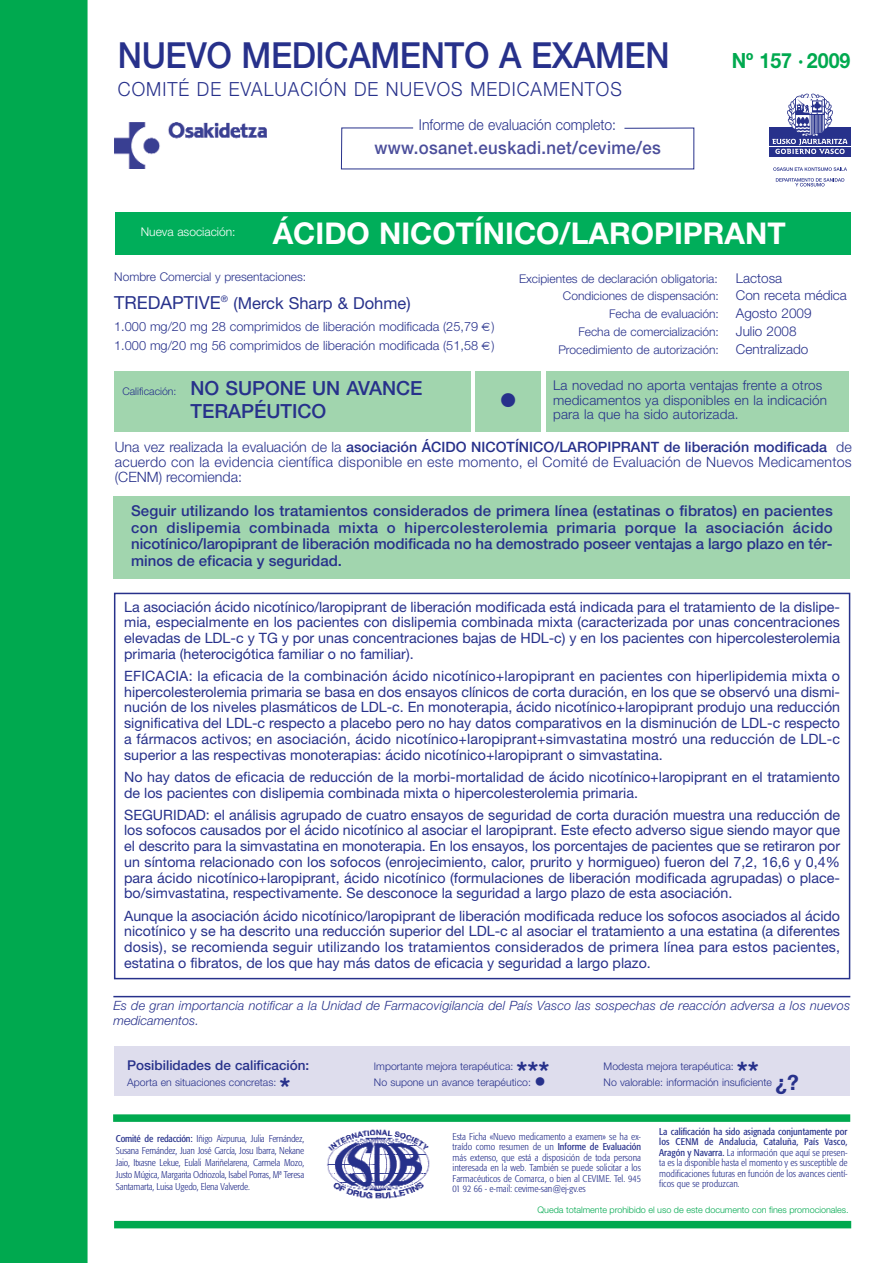
<style>
.page{position:relative;width:893px;height:1263px;background:#fff}
.page>*{position:absolute;margin:0;border:0;box-sizing:border-box;transform-origin:0 0}
.t1{font:500 39px "Helvetica Neue";color:#27318b}
.t2{font:500 36px "Helvetica Neue";letter-spacing:-.01em;color:#27318b;scale:.93 1}
.t3{font:700 30px "Helvetica Neue";color:#fff}
.t4{font:700 27px "Helvetica Neue";color:#27318b}
.t5{font:700 21px "Helvetica Neue";color:#00a94f;scale:.93 1}
.t6{font:500 19.5px/22.5px "Helvetica Neue";color:#27318b}
.t7{font:300 19.5px "Helvetica Neue";letter-spacing:.055em;color:#27318b;scale:.93 1}
.t8{font:500 18px "Helvetica Neue";letter-spacing:.02em;color:#4b4e9b;scale:.93 1}
.t9{font:16.5px "Helvetica Neue";color:#27318b}
.t10{font:500 15px/16.5px "Helvetica Neue";letter-spacing:-.005em;color:#27318b;text-align:justify}
.t11{font:300 15px "Helvetica Neue";color:#27318b;scale:.93 1}
.t12{font:14.25px/15.8px "Helvetica Neue";color:#27318b;text-align:justify}
.t13{font:300 14.25px/15px "Helvetica Neue";letter-spacing:.015em;color:#27318b;text-align:justify}
.t14{font:300 13.5px/14.2px "Helvetica Neue";letter-spacing:.01em;color:#27318b}
.t15{font:500 13.5px "Helvetica Neue";color:#27318b}
.t16{font:italic 300 12.75px/15px "Helvetica Neue";letter-spacing:.01em;color:#27318b}
.t17{font:300 12.75px/19.2px "Helvetica Neue";color:#27318b}
.t18{font:300 12px "Helvetica Neue";color:#27318b}
.t19{font:300 12px "Helvetica Neue";color:#fff}
.t20{font:300 10.5px "Helvetica Neue";color:#27318b}
.t21{font:300 condensed 9.75px/10.5px "Formata";color:#27318b;text-align:justify}
.t22{font:300 9px "Helvetica Neue";color:#00a94f}
.s1{font-size:18px}
.s2{font-family:"Geneva";font-weight:400}
.s3{font-weight:300;font-size:10.5px}
.s4{font-weight:500}
.s5{font-size:24px}
.s6{font-weight:700;font-size:21px}
.s7{font-weight:400}
</style>
<div class="page">
<div style="left:0;top:0;width:88px;height:1263px;background:#00a94f"></div>
<div style="left:114px;top:496px;width:736px;height:83px;background:#a1d5ae"></div>
<img style="left:114px;top:122px;width:152px;height:47px">
<svg style="left:776px;top:178px;width:68px;height:9px"></svg>
<svg style="left:773px;top:167px;width:74px;height:4px"></svg>
<svg style="left:769px;top:156px;width:82px;height:1px"></svg>
<div style="left:769px;top:127px;width:82px;height:29px;background:#27318b"></div>
<hr style="left:769px;top:146px;width:82px;height:1px;background:#fff">
<svg style="left:772px;top:93px;width:75px;height:61px"></svg>
<svg style="left:341px;top:127px;width:353px;height:43px"></svg>
<div style="left:114px;top:593px;width:736px;height:386px;border:2px solid #27318b"></div>
<div style="left:114px;top:1221px;width:737px;height:7px;background:#00a94f"></div>
<img style="left:327px;top:1129px;width:103px;height:70px">
<hr style="left:113px;top:996px;width:737px;height:1px;background:#27318b">
<div style="left:114px;top:1046px;width:736px;height:50px;background:#dedded"></div>
<div style="left:115px;top:212px;width:735px;height:43px;background:#00ae5a"></div>
<div style="left:475px;top:371px;width:66px;height:60px;background:#a1d5ae"></div>
<div style="left:546px;top:371px;width:302px;height:60px;background:#a1d5ae"></div>
<div style="left:114px;top:371px;width:356px;height:60px;background:#a1d5ae"></div>
<div style="left:113px;top:1114px;width:737px;height:8px;background:#00a94f"></div>
<h2 class="t2" style="left:118px;top:42px;width:595px">NUEVO MEDICAMENTO A EXAMEN</h2>
<h3 class="t5" style="left:732px;top:53px;width:129px">Nº 157 · 2009</h3>
<h3 class="t7" style="left:118px;top:82px;width:543px">COMITÉ DE EVALUACIÓN DE NUEVOS MEDICAMENTOS</h3>
<p class="t11" style="left:419px;top:120px;width:214px">Informe de evaluación completo:</p>
<p class="t8" style="left:374px;top:141px;width:309px">www.osanet.euskadi.net/cevime/es</p>
<p class="t19" style="left:141px;top:228px;width:96px">Nueva asociación:</p>
<h3 class="t3" style="left:273px;top:223px;width:514px">ÁCIDO NICOTÍNICO/LAROPIPRANT</h3>
<p class="t18" style="left:114px;top:273px;width:193px">Nombre Comercial y presentaciones:</p>
<p class="t9" style="left:114px;top:298px;width:298px"><span class="s1">TREDAPTIVE</span><sup>®</sup> (Merck Sharp &amp; Dohme)</p>
<p class="t17" style="left:114px;top:318px;width:382px">1.000 mg/20 mg 28 comprimidos de liberación modificada (25,79 <span class="s2">€</span>)<br>1.000 mg/20 mg 56 comprimidos de liberación modificada (51,58 <span class="s2">€</span>)</p>
<p class="t18" style="left:519px;top:274px;width:200px">Excipientes de declaración obligatoria:</p>
<p class="t14" style="left:736px;top:272px;width:48px">Lactosa</p>
<p class="t18" style="left:563px;top:292px;width:157px">Condiciones de dispensación:</p>
<p class="t14" style="left:736px;top:290px;width:113px">Con receta médica</p>
<p class="t18" style="left:609px;top:309px;width:111px">Fecha de evaluación:</p>
<p class="t14" style="left:736px;top:307px;width:77px">Agosto 2009</p>
<p class="t18" style="left:578px;top:327px;width:142px">Fecha de comercialización:</p>
<p class="t14" style="left:736px;top:325px;width:62px">Julio 2008</p>
<p class="t18" style="left:558px;top:345px;width:162px">Procedimiento de autorización:</p>
<p class="t14" style="left:736px;top:343px;width:74px">Centralizado</p>
<h3 class="t6" style="left:190px;top:379px;width:233px;text-indent:-68px"><span class="s3">Calificación:</span> NO SUPONE UN AVANCE<br>TERAPÉUTICO</h3>
<h1 class="t1" style="left:498px;top:387px;width:21px">•</h1>
<p class="t14" style="left:553px;top:380px;width:275px">La novedad no aporta ventajas frente a otros medicamentos ya disponibles en la indicación para la que ha sido autorizada.</p>
<p class="t13" style="left:115px;top:441px;width:738px">Una vez realizada la evaluación de la <span class="s4">asociación ÁCIDO NICOTÍNICO/LAROPIPRANT de liberación modificada</span> de acuerdo con la evidencia científica disponible en este momento, el Comité de Evaluación de Nuevos Medicamentos (CENM) recomienda:</p>
<p class="t10" style="left:131px;top:504px;width:703px">Seguir utilizando los tratamientos considerados de primera línea (estatinas o fibratos) en pacientes con dislipemia combinada mixta o hipercolesterolemia primaria porque la asociación ácido nicotínico/laropiprant de liberación modificada no ha demostrado poseer ventajas a largo plazo en tér&shy;minos de eficacia y seguridad.</p>
<p class="t12" style="left:124px;top:600px;width:717px">La asociación ácido nicotínico/laropiprant de liberación modificada está indicada para el tratamiento de la dislipe&shy;mia, especialmente en los pacientes con dislipemia combinada mixta (caracterizada por unas concentraciones elevadas de LDL-c y TG y por unas concentraciones bajas de HDL-c) y en los pacientes con hipercolesterolemia primaria (heterocigótica familiar o no familiar).</p>
<p class="t12" style="left:124px;top:669px;width:717px">EFICACIA: la eficacia de la combinación ácido nicotínico+laropiprant en pacientes con hiperlipidemia mixta o hipercolesterolemia primaria se basa en dos ensayos clínicos de corta duración, en los que se observó una dismi&shy;nución de los niveles plasmáticos de LDL-c. En monoterapia, ácido nicotínico+laropiprant produjo una reducción significativa del LDL-c respecto a placebo pero no hay datos comparativos en la disminución de LDL-c respecto a fármacos activos; en asociación, ácido nicotínico+laropiprant+simvastatina mostró una reducción de LDL-c superior a las respectivas monoterapias: ácido nicotínico+laropiprant o simvastatina.</p>
<p class="t12" style="left:124px;top:770px;width:717px">No hay datos de eficacia de reducción de la morbi-mortalidad de ácido nicotínico+laropiprant en el tratamiento de los pacientes con dislipemia combinada mixta o hipercolesterolemia primaria.</p>
<p class="t12" style="left:124px;top:808px;width:717px">SEGURIDAD: el análisis agrupado de cuatro ensayos de seguridad de corta duración muestra una reducción de los sofocos causados por el ácido nicotínico al asociar el laropiprant. Este efecto adverso sigue siendo mayor que el descrito para la simvastatina en monoterapia. En los ensayos, los porcentajes de pacientes que se retiraron por un síntoma relacionado con los sofocos (enrojecimiento, calor, prurito y hormigueo) fueron del 7,2, 16,6 y 0,4% para ácido nicotínico+laropiprant, ácido nicotínico (formulaciones de liberación modificada agrupadas) o place&shy;bo/simvastatina, respectivamente. Se desconoce la seguridad a largo plazo de esta asociación.</p>
<p class="t12" style="left:124px;top:909px;width:717px">Aunque la asociación ácido nicotínico/laropiprant de liberación modificada reduce los sofocos asociados al ácido nicotínico y se ha descrito una reducción superior del LDL-c al asociar el tratamiento a una estatina (a diferentes dosis), se recomienda seguir utilizando los tratamientos considerados de primera línea para estos pacientes, estatina o fibratos, de los que hay más datos de eficacia y seguridad a largo plazo.</p>
<p class="t16" style="left:113px;top:999px;width:738px">Es de gran importancia notificar a la Unidad de Farmacovigilancia del País Vasco las sospechas de reacción adversa a los nuevos medicamentos.</p>
<p class="t15" style="left:127px;top:1060px;width:184px">Posibilidades de calificación:</p>
<p class="t20" style="left:374px;top:1062px;width:141px">Importante mejora terapéutica:</p>
<h3 class="t4" style="left:517px;top:1061px;width:34px">***</h3>
<p class="t20" style="left:604px;top:1062px;width:132px">Modesta mejora terapéutica:</p>
<h3 class="t4" style="left:737px;top:1061px;width:23px">**</h3>
<p class="t20" style="left:127px;top:1079px;width:151px">Aporta en situaciones concretas:</p>
<h3 class="t4" style="left:280px;top:1077px;width:12px">*</h3>
<p class="t20" style="left:374px;top:1079px;width:426px">No supone un avance terapéutico: <span class="s5">•</span> No valorable: información insuficiente <span class="s6">¿?</span></p>
<p class="t21" style="left:116px;top:1133px;width:190px;line-height:12px"><span class="s7">Comité de redacción:</span> Iñigo Aizpurua, Julia Fernández, Susana Fernández, Juan José García, Josu Ibarra, Nekane Jaio, Itxasne Lekue, Eulali Mariñelarena, Carmela Mozo, Justo Múgica, Margarita Odriozola, Isabel Porras, Mª Teresa Santamarta, Luisa Ugedo, Elena Valverde.</p>
<p class="t21" style="left:453px;top:1132px;width:190px">Esta Ficha «Nuevo medicamento a examen» se ha ex&shy;traído como resumen de un <span class="s7">Informe de Evaluación </span>más extenso, que está a disposición de toda persona interesada en la web. También se puede solicitar a los Farmacéuticos de Comarca, o bien al CEVIME. Tel. 945<br>01 92 66 - e-mail: cevime-san@ej-gv.es</p>
<p class="t21" style="left:659px;top:1127px;width:190px"><span class="s7">La calificación ha sido asignada conjuntamente por los CENM de Andalucia, Cataluña, País Vasco, Aragón y Navarra.</span> La información que aquí se presen&shy;ta es la disponible hasta el momento y es susceptible de modificaciones futuras en función de los avances cientí&shy;ficos que se produzcan.</p>
<p class="t22" style="left:538px;top:1207px;width:313px">Queda totalmente prohibido el uso de este documento con fines promocionales.</p>
</div>
